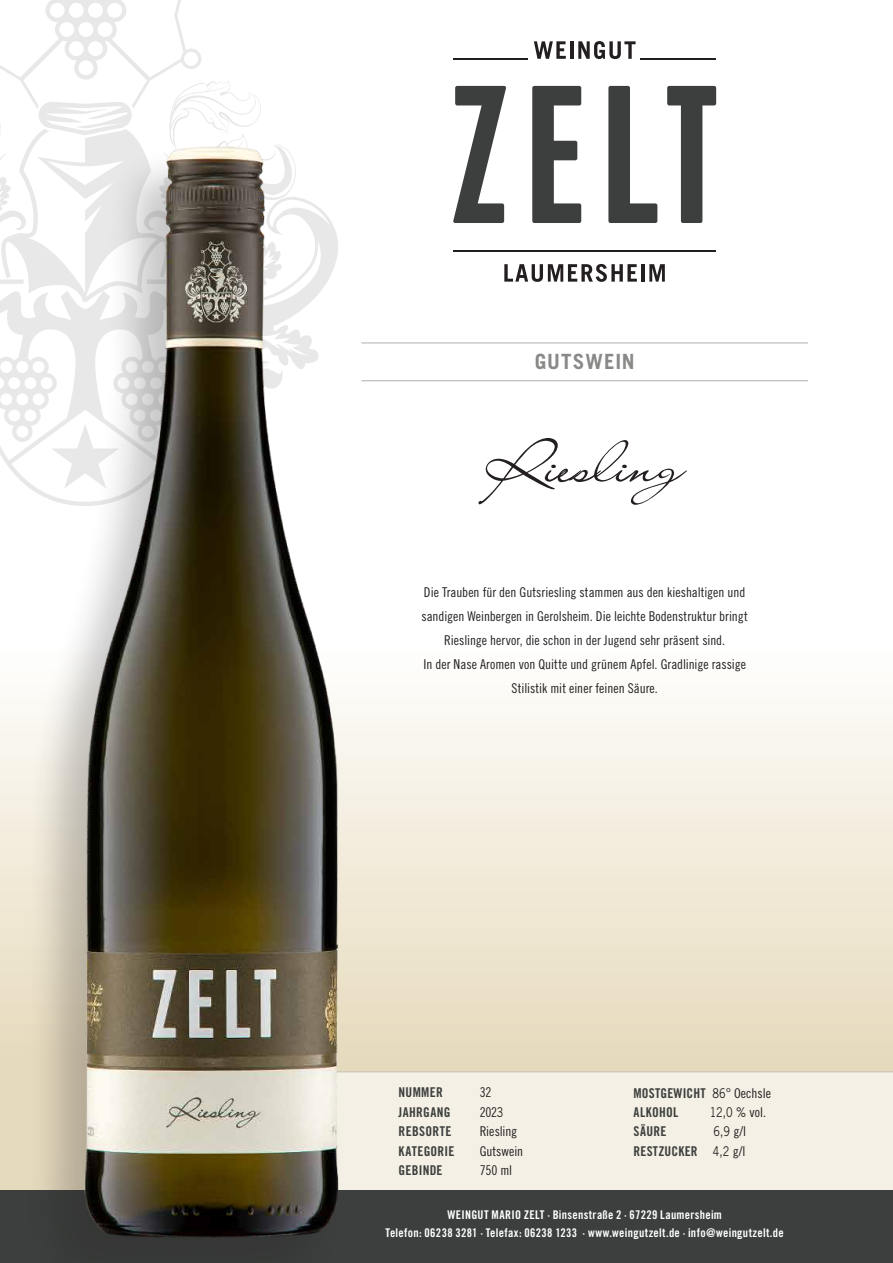
<style>
.page{position:relative;width:893px;height:1263px;background:#fff}
.page>*{position:absolute;margin:0;border:0;box-sizing:border-box;transform-origin:0 0}
.t1{font:58.5px "Liana";letter-spacing:.005em;color:#231f20}
.t2{font:700 21px "Trade Gothic LT Std";letter-spacing:.04em;color:#898988}
.t3{font:13.5px/24px "Trade Gothic LT Std Cn 18";color:#231f20;text-align:center}
.t4{font:13.5px/18.8px "Trade Gothic LT Std Bd Cn 20";letter-spacing:.015em;color:#3c3f3d}
.t5{font:13.5px "Trade Gothic LT Std";color:#231f20;scale:.8 1}
.t6{font:12px/18px "Trade Gothic LT Std Bd Cn 20";letter-spacing:.025em;color:#fff;text-align:center}
.s1{font-family:"Trade Gothic LT Std"}
.s2{font-family:"Trade Gothic LT Std";color:#231f20}
.s3{font-family:"Trade Gothic LT Std Cn 18";color:#231f20}
.s4{font-family:"Trade Gothic LT Std Cn 18"}
</style>
<div class="page">
<svg style="left:425px;top:41px;width:468px;height:1030px"></svg>
<div style="left:425px;top:1071px;width:468px;height:120px;background:#f5f0e5"></div>
<svg style="left:0;top:0;width:201px;height:67px"></svg>
<div style="left:0;top:1191px;width:893px;height:72px;background:#3c3f3d"></div>
<hr style="left:641px;top:58px;width:75px;height:1px;background:#231f20">
<hr style="left:453px;top:58px;width:75px;height:1px;background:#231f20">
<svg style="left:453px;top:86px;width:263px;height:137px"></svg>
<svg style="left:534px;top:41px;width:32px;height:18px"></svg>
<hr style="left:570px;top:41px;width:3px;height:18px;background:#231f20">
<svg style="left:578px;top:41px;width:58px;height:18px"></svg>
<svg style="left:504px;top:264px;width:133px;height:18px"></svg>
<hr style="left:641px;top:264px;width:4px;height:18px;background:#231f20">
<svg style="left:649px;top:264px;width:16px;height:18px"></svg>
<hr style="left:453px;top:250px;width:263px;height:1px;background:#231f20">
<div style="left:24px;top:146px;width:318px;height:1117px;background:#373837"></div>
<img style="left:0;top:67px;width:425px;height:1170px">
<hr style="left:361px;top:380px;width:447px;height:1px;background:#b0aeaf">
<hr style="left:361px;top:343px;width:447px;height:1px;background:#b0aeaf">
<h2 class="t2" style="left:535px;top:349px;width:102px">GUTSWEIN</h2>
<h1 class="t1" style="left:485px;top:426px;width:233px">Riesling</h1>
<p class="t3" style="left:421px;top:580px;width:328px">Die Trauben für den Gutsriesling stammen aus den kieshaltigen und sandigen Weinbergen in Gerolsheim. Die leichte Bodenstruktur bringt Rieslinge hervor, die schon in der Jugend sehr präsent sind.<br>In der Nase Aromen von Quitte und grünem Apfel. Gradlinige rassige Stilistik mit einer feinen Säure.</p>
<p class="t4" style="left:399px;top:1083px;width:46px">NUMMER</p>
<p class="t3" style="left:480px;top:1080px;width:13px">32</p>
<p class="t4" style="left:399px;top:1102px;width:54px">JAHRGANG</p>
<p class="t3" style="left:480px;top:1100px;width:25px">202<span class="s1">3</span></p>
<p class="t4" style="left:399px;top:1122px;width:54px">REBSORTE</p>
<p class="t3" style="left:480px;top:1119px;width:39px">Riesling</p>
<p class="t4" style="left:399px;top:1141px;width:57px">KATEGORIE</p>
<p class="t3" style="left:480px;top:1139px;width:45px">Gutswein</p>
<p class="t4" style="left:399px;top:1161px;width:45px">GEBINDE</p>
<p class="t3" style="left:480px;top:1158px;width:34px">750 ml</p>
<p class="t4" style="left:634px;top:1083px;width:139px">MOSTGEWICHT <span class="s2">86</span><span class="s3">° Oechsle<br></span>ALKOHOL</p>
<p class="t3" style="left:710px;top:1100px;width:58px"><span class="s1">12,0</span> % vol.</p>
<p class="t4" style="left:634px;top:1122px;width:34px">SÄURE</p>
<p class="t5" style="left:714px;top:1123px;width:42px">6,9 <span class="s4">g/l</span></p>
<p class="t4" style="left:634px;top:1142px;width:113px">RESTZUCKER <span class="s2">4,2</span> <span class="s3">g/l</span></p>
<p class="t6" style="left:385px;top:1206px;width:400px">WEINGUT MARIO ZELT · Binsenstraße 2 · 67229 Laumersheim<br>Telefon: 06238 3281 · Telefax: 06238 1233 · www.weingutzelt.de · info@weingutzelt.de</p>
</div>
